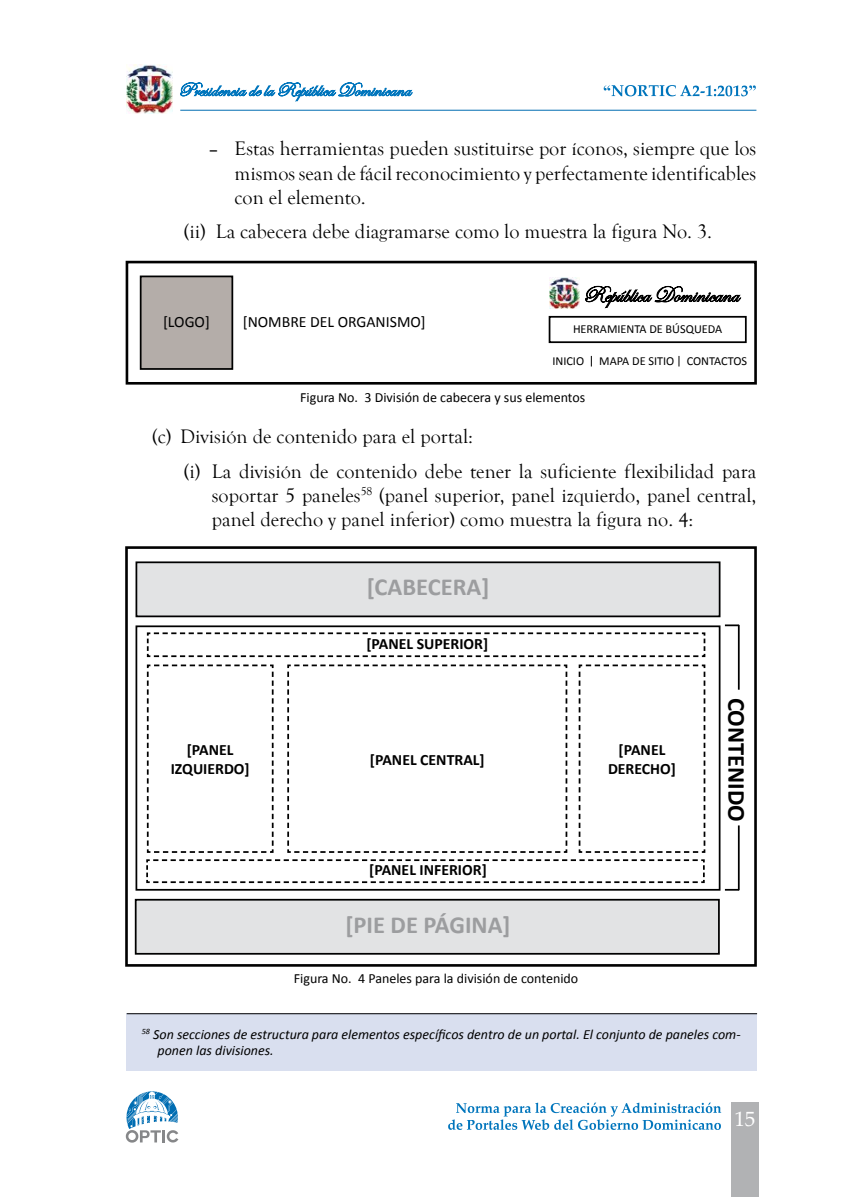
<style>
.page{position:relative;width:851px;height:1197px;background:#fff}
.page>*{position:absolute;margin:0;border:0;box-sizing:border-box;transform-origin:0 0}
.t1{font:700 24.5px "Calibri";color:#9c9d9f}
.t2{font:700 24.5px "Calibri";color:#000}
.t3{font:21px "Palatino Linotype";color:#fff}
.t4{font:20.12px/24.2px "Goudy Old Style T";color:#000}
.t5{font:700 15.75px/18.9px "Calibri";color:#000;text-align:center}
.t6{font:15.75px "Calibri";color:#000}
.t7{font:italic 14px/16.1px "Calibri";color:#000}
.t8{font:14px "Calibri";color:#000}
.t9{font:12.25px "Calibri";color:#000}
</style>
<div class="page">
<div style="left:731px;top:1102px;width:27px;height:95px;background:#b1b2b4"></div>
<svg style="left:448px;top:1103px;width:273px;height:27px"></svg>
<hr style="left:180px;top:110px;width:576px;height:1px;background:#006db2">
<svg style="left:603px;top:85px;width:152px;height:11px"></svg>
<img style="left:126px;top:65px;width:46px;height:48px">
<svg style="left:180px;top:82px;width:232px;height:20px"></svg>
<svg style="left:126px;top:1091px;width:52px;height:52px"></svg>
<div style="left:126px;top:261px;width:630px;height:124px;border:3px solid #000"></div>
<div style="left:141px;top:276px;width:91px;height:93px;background:#b4ada9"></div>
<div style="left:140px;top:276px;width:93px;height:94px;border:2px solid #000"></div>
<div style="left:548px;top:316px;width:198px;height:27px;border:2px solid #000"></div>
<div style="left:127px;top:1013px;width:630px;height:58px;background:#d9dfef"></div>
<hr style="left:127px;top:1013px;width:630px;height:1px;background:#000">
<svg style="left:585px;top:286px;width:156px;height:22px"></svg>
<img style="left:549px;top:278px;width:30px;height:31px">
<div style="left:125px;top:546px;width:631px;height:421px;border:3px solid #000"></div>
<div style="left:136px;top:562px;width:583px;height:54px;background:#e2e3e4"></div>
<div style="left:135px;top:561px;width:585px;height:56px;border:2px solid #000"></div>
<div style="left:136px;top:900px;width:583px;height:54px;background:#e2e3e4"></div>
<div style="left:135px;top:899px;width:584px;height:56px;border:2px solid #000"></div>
<svg style="left:146px;top:632px;width:560px;height:26px"></svg>
<svg style="left:146px;top:664px;width:560px;height:220px"></svg>
<svg style="left:286px;top:664px;width:282px;height:190px"></svg>
<div style="left:135px;top:625px;width:585px;height:266px;border:2px solid #000"></div>
<svg style="left:724px;top:624px;width:15px;height:2px"></svg>
<hr style="left:737px;top:625px;width:2px;height:65px;background:#000">
<svg style="left:724px;top:889px;width:15px;height:2px"></svg>
<hr style="left:737px;top:825px;width:2px;height:65px;background:#000">
<p class="t4" style="left:234px;top:137px;width:523px;text-align:justify;text-indent:-26px">– Estas herramientas pueden sustituirse por íconos, siempre que los mismos sean de fácil reconocimiento y perfectamente identificables con el elemento.</p>
<p class="t4" style="left:184px;top:220px;width:529px">(ii) La cabecera debe diagramarse como lo muestra la figura No. 3.</p>
<p class="t6" style="left:163px;top:312px;width:48px">[LOGO]</p>
<p class="t6" style="left:243px;top:312px;width:184px">[NOMBRE DEL ORGANISMO]</p>
<p class="t9" style="left:573px;top:321px;width:151px">HERRAMIENTA DE BÚSQUEDA</p>
<p class="t9" style="left:552px;top:353px;width:196px">INICIO MAPA DE SITIO CONTACTOS</p>
<p class="t8" style="left:300px;top:389px;width:287px">Figura No. 3 División de cabecera y sus elementos</p>
<p class="t4" style="left:184px;top:420px;width:574px;line-height:34.3px;text-indent:-31px">(c) División de contenido para el portal:<br>(i) La división de contenido debe tener la suficiente flexibilidad para</p>
<p class="t4" style="left:212px;top:484px;width:546px">soportar 5 paneles<sup>58</sup> (panel superior, panel izquierdo, panel central, panel derecho y panel inferior) como muestra la figura no. 4:</p>
<p class="t1" style="left:366px;top:571px;width:124px">[CABECERA]</p>
<p class="t5" style="left:366px;top:634px;width:123px">[PANEL SUPERIOR]</p>
<p class="t5" style="left:171px;top:740px;width:81px">[PANEL<br>IZQUIERDO]</p>
<p class="t5" style="left:608px;top:740px;width:69px">[PANEL<br>DERECHO]</p>
<p class="t5" style="left:370px;top:750px;width:116px">[PANEL CENTRAL]</p>
<p class="t5" style="left:369px;top:861px;width:119px">[PANEL INFERIOR]</p>
<p class="t1" style="left:345px;top:910px;width:166px">[PIE DE PÁGINA]</p>
<p class="t8" style="left:294px;top:970px;width:286px">Figura No. 4 Paneles para la división de contenido</p>
<p class="t2" style="left:752px;top:698px;width:126px;rotate:90deg">CONTENIDO</p>
<p class="t7" style="left:157px;top:1025px;width:584px;text-indent:-16px"><sup>58</sup> Son secciones de estructura para elementos específicos dentro de un portal. El conjunto de paneles com&shy;ponen las divisiones.</p>
<p class="t3" style="left:734px;top:1104px;width:22px">15</p>
</div>
